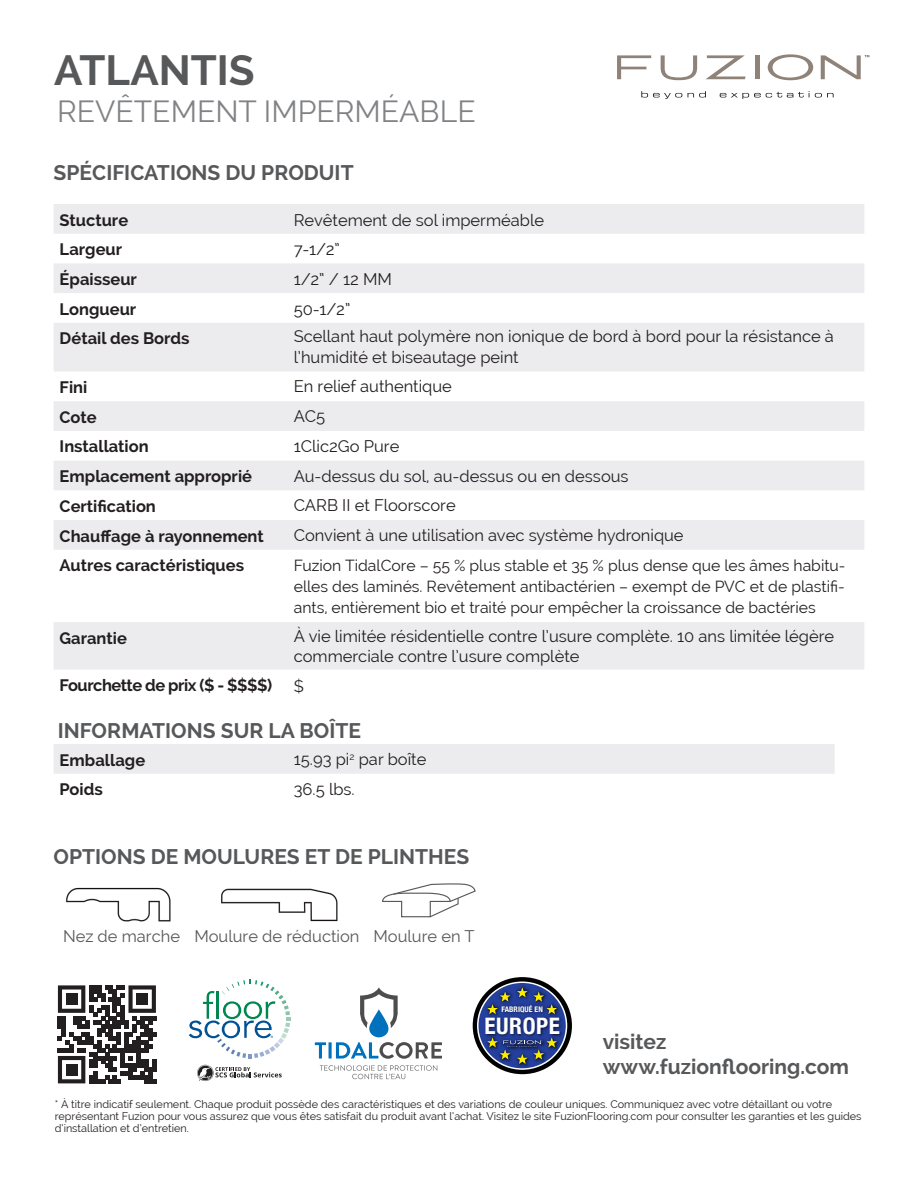
<style>
.page{position:relative;width:918px;height:1188px;background:#fff}
.page>*{position:absolute;margin:0;border:0;box-sizing:border-box;transform-origin:0 0}
.t1{font:700 42px "Raleway";color:#57585a}
.t2{font:30px "Raleway";color:#808285}
.t3{font:700 condensed 22.65px "Helvetica Neue";letter-spacing:.025em;color:#fff}
.t4{font:700 21px/25.2px "Raleway";color:#57585a}
.Paragraph_Style_1{font:16.5px/21px "Raleway";color:#231f20}
.Paragraph_Style_1-2{font:700 16.5px "Raleway";color:#231f20}
.t5{font:16.5px "Raleway";color:#57585a}
.Paragraph_Style_1-3{font:700 16.5px "Raleway";letter-spacing:-.03em;color:#231f20}
.t6{font:15.75px/21px "Raleway";color:#231f20;text-align:justify}
.t7{font:10.8px/12px "Raleway";color:#231f20}
.t8{font:9px/12px "Raleway";color:#231f20}
.t9{font:700 condensed 7.65px "Helvetica Neue";letter-spacing:.01em;color:#fff}
</style>
<div class="page">
<svg style="left:617px;top:55px;width:34px;height:24px"></svg>
<svg style="left:661px;top:55px;width:36px;height:25px"></svg>
<svg style="left:706px;top:55px;width:40px;height:24px"></svg>
<hr style="left:755px;top:55px;width:4px;height:24px;background:#8f8279">
<svg style="left:768px;top:54px;width:45px;height:26px"></svg>
<svg style="left:821px;top:55px;width:48px;height:24px"></svg>
<svg style="left:641px;top:91px;width:41px;height:8px"></svg>
<svg style="left:688px;top:91px;width:18px;height:7px"></svg>
<svg style="left:720px;top:91px;width:114px;height:8px"></svg>
<svg style="left:189px;top:980px;width:101px;height:78px"></svg>
<svg style="left:197px;top:1065px;width:85px;height:16px"></svg>
<svg style="left:315px;top:1042px;width:11px;height:17px"></svg>
<hr style="left:329px;top:1042px;width:3px;height:17px;background:#0071bc">
<svg style="left:336px;top:987px;width:106px;height:72px"></svg>
<svg style="left:320px;top:1065px;width:117px;height:14px"></svg>
<div style="left:473px;top:977px;width:99px;height:97px;background:#000;border-radius:50%"></div>
<img style="left:475px;top:1004px;width:96px;height:43px">
<svg style="left:477px;top:982px;width:90px;height:88px"></svg>
<svg style="left:382px;top:883px;width:94px;height:35px"></svg>
<svg style="left:54px;top:204px;width:810px;height:466px;fill:#ececee"></svg>
<div style="left:54px;top:744px;width:781px;height:30px;background:#ececee"></div>
<svg style="left:58px;top:985px;width:98px;height:99px"></svg>
<div style="left:66px;top:993px;width:12px;height:12px;background:#231f20"></div>
<div style="left:136px;top:993px;width:12px;height:12px;background:#231f20"></div>
<div style="left:66px;top:1064px;width:12px;height:12px;background:#231f20"></div>
<img style="left:66px;top:887px;width:105px;height:35px">
<img style="left:221px;top:888px;width:117px;height:34px">
<p class="t1" style="left:54px;top:46px;width:202px">ATLANTIS</p>
<h2 class="t2" style="left:57px;top:94px;width:420px">REVÊTEMENT IMPERMÉABLE</h2>
<p class="t4" style="left:54px;top:160px;width:302px">SPÉCIFICATIONS DU PRODUIT</p>
<p class="Paragraph_Style_1-2" style="left:60px;top:210px;width:70px">Stucture</p>
<p class="Paragraph_Style_1-2" style="left:60px;top:240px;width:64px">Largeur</p>
<p class="Paragraph_Style_1-2" style="left:60px;top:270px;width:79px">Épaisseur</p>
<p class="Paragraph_Style_1-2" style="left:60px;top:299px;width:78px">Longueur</p>
<p class="Paragraph_Style_1-2" style="left:60px;top:329px;width:131px">Détail des Bords</p>
<p class="Paragraph_Style_1-2" style="left:60px;top:378px;width:29px">Fini</p>
<p class="Paragraph_Style_1-2" style="left:60px;top:408px;width:39px">Cote</p>
<p class="Paragraph_Style_1-2" style="left:60px;top:437px;width:91px">Installation</p>
<p class="Paragraph_Style_1-2" style="left:60px;top:467px;width:194px">Emplacement approprié</p>
<p class="Paragraph_Style_1-2" style="left:60px;top:497px;width:98px">Certification</p>
<p class="Paragraph_Style_1-2" style="left:60px;top:526px;width:206px">Chauffage à rayonnement</p>
<p class="Paragraph_Style_1-2" style="left:60px;top:556px;width:186px">Autres caractéristiques</p>
<p class="Paragraph_Style_1" style="left:294px;top:209px;width:252px">Revêtement de sol imperméable</p>
<p class="Paragraph_Style_1" style="left:294px;top:239px;width:48px">7-1/2”</p>
<p class="Paragraph_Style_1" style="left:294px;top:269px;width:100px">1/2” / 12 MM</p>
<p class="Paragraph_Style_1" style="left:294px;top:298px;width:58px">50-1/2”</p>
<p class="Paragraph_Style_1" style="left:294px;top:325px;width:542px">Scellant haut polymère non ionique de bord à bord pour la résistance à l’humidité et biseautage peint</p>
<p class="Paragraph_Style_1" style="left:294px;top:376px;width:160px">En relief authentique</p>
<p class="Paragraph_Style_1" style="left:294px;top:406px;width:33px">AC5</p>
<p class="Paragraph_Style_1" style="left:294px;top:436px;width:107px">1Clic2Go Pure</p>
<p class="Paragraph_Style_1" style="left:294px;top:465px;width:336px">Au-dessus du sol, au-dessus ou en dessous</p>
<p class="Paragraph_Style_1" style="left:294px;top:495px;width:163px">CARB II et Floorscore</p>
<p class="Paragraph_Style_1" style="left:294px;top:525px;width:391px">Convient à une utilisation avec système hydronique</p>
<p class="t6" style="left:294px;top:555px;width:553px">Fuzion TidalCore – 55 % plus stable et 35 % plus dense que les âmes habitu&shy;elles des laminés. Revêtement antibactérien – exempt de PVC et de plastifi&shy;ants, entièrement bio et traité pour empêcher la croissance de bactéries</p>
<p class="Paragraph_Style_1" style="left:294px;top:627px;width:542px;line-height:19.5px">À vie limitée résidentielle contre l’usure complète. 10 ans limitée légère commerciale contre l’usure complète</p>
<p class="Paragraph_Style_1" style="left:294px;top:675px;width:12px">$</p>
<p class="Paragraph_Style_1-2" style="left:60px;top:628px;width:69px">Garantie</p>
<p class="Paragraph_Style_1-3" style="left:60px;top:676px;width:214px">Fourchette de prix ($ - $$$$)</p>
<p class="t4" style="left:58px;top:718px;width:305px">INFORMATIONS SUR LA BOÎTE</p>
<p class="Paragraph_Style_1-2" style="left:60px;top:750px;width:87px">Emballage</p>
<p class="Paragraph_Style_1-2" style="left:60px;top:780px;width:45px">Poids</p>
<p class="Paragraph_Style_1" style="left:294px;top:749px;width:134px">15.93 pi<sup>2</sup> par boîte</p>
<p class="Paragraph_Style_1" style="left:294px;top:778px;width:62px">36.5 lbs.</p>
<p class="t4" style="left:54px;top:844px;width:417px">OPTIONS DE MOULURES ET DE PLINTHES</p>
<p class="t5" style="left:63px;top:926px;width:119px">Nez de marche</p>
<p class="t5" style="left:194px;top:926px;width:167px">Moulure de réduction</p>
<p class="t5" style="left:373px;top:926px;width:103px">Moulure en T</p>
<p class="t9" style="left:501px;top:1003px;width:43px">FABRIQUÉ EN</p>
<h3 class="t3" style="left:484px;top:1007px;width:77px">EUROPE</h3>
<p class="t4" style="left:603px;top:1029px;width:248px">visitez www.fuzionflooring.com</p>
<p class="t7" style="left:55px;top:1098px;width:808px">* À titre indicatif seulement. Chaque produit possède des caractéristiques et des variations de couleur uniques. Communiquez avec votre détaillant ou votre représentant Fuzion pour vous assurez que vous êtes satisfait du produit avant l’achat. Visitez le site FuzionFlooring.com pour consulter les garanties et les guides d’installation et d’entretien.</p>
<p class="t8" style="left:59px;top:1099px;width:485px">* À titre indicatif seulement. Chaque produit possède des caractéristiques et des variations de couleur uniques. Com&shy;muniquez avec votre détaillant ou votre représentant Fuzion pour vous assurez que vous êtes satisfait du produit</p>
</div>
